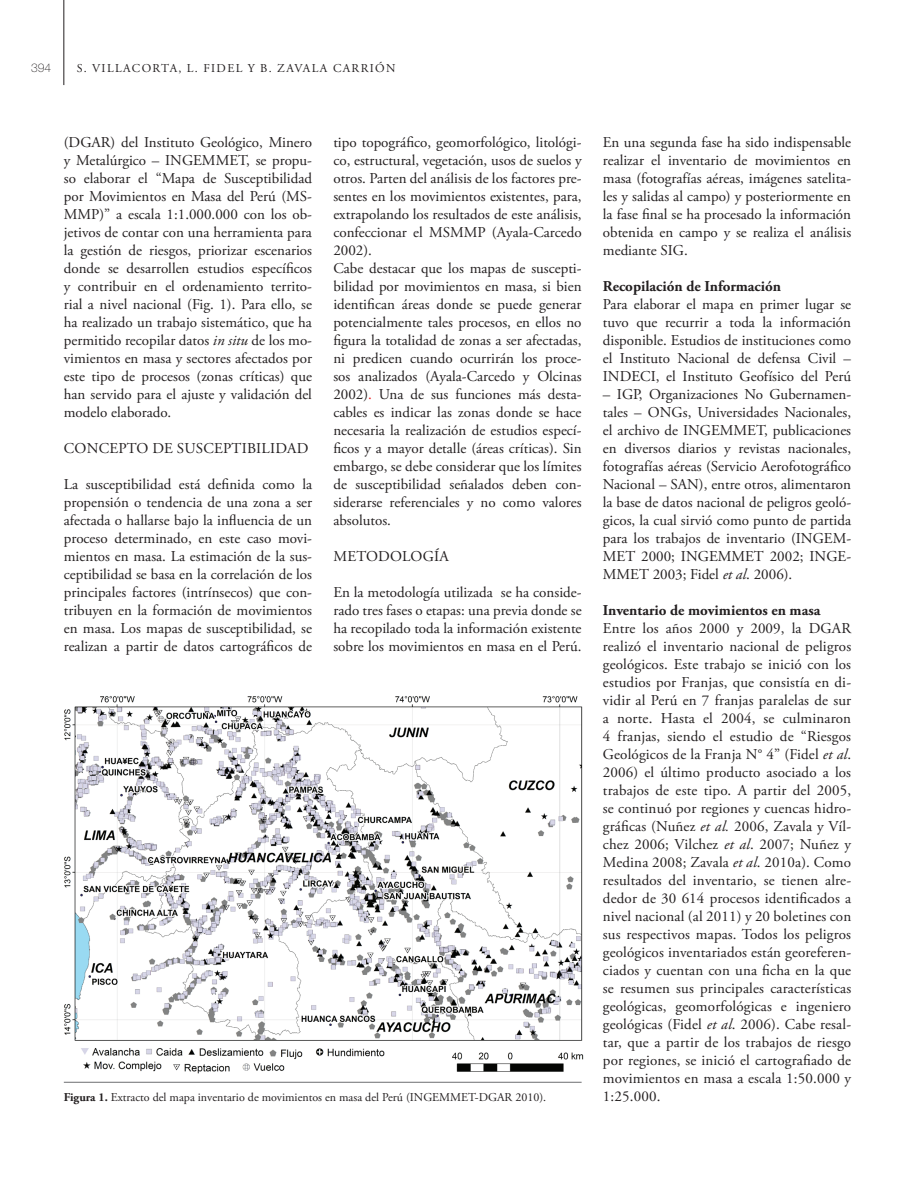
<style>
.page{position:relative;width:915px;height:1191px;background:#fff}
.page>*{position:absolute;margin:0;border:0;box-sizing:border-box;transform-origin:0 0}
.t1{font:15px/18px "Adobe Garamond Pro";color:#231f20;text-align:justify}
.t2{font:700 15px "Adobe Garamond Pro";color:#231f20}
.t3{font:12px "Adobe Garamond Pro";color:#231f20}
.t4{font:100 12px "Helvetica Neue";color:#231f20}
.s1{font-style:italic}
.s2{color:#ee1f23}
.s3{font-weight:700}
</style>
<div class="page">
<hr style="left:64px;top:0;width:1px;height:85px;background:#231f20">
<img style="left:64px;top:696px;width:520px;height:386px">
<hr style="left:64px;top:1082px;width:517px;height:1px;background:#6d6e70">
<p class="t4" style="left:31px;top:61px;width:22px">394</p>
<p class="t3" style="left:77px;top:61px;width:35px">S. Villacorta</p>
<p class="t3" style="left:178px;top:61px;width:42px">, L. Fidel</p>
<p class="t3" style="left:248px;top:61px;width:48px">y B. Zavala</p>
<p class="t3" style="left:333px;top:61px;width:20px">Carrión</p>
<p class="t1" style="left:64px;top:134px;width:250px">(DGAR) del Instituto Geológico, Minero y Metalúrgico – INGEMMET, se propu&shy;so elaborar el “Mapa de Susceptibilidad por Movimientos en Masa del Perú (MS-MMP)” a escala 1:1.000.000 con los ob&shy;jetivos de contar con una herramienta para la gestión de riesgos, priorizar escenarios donde se desarrollen estudios específicos y contribuir en el ordenamiento territo&shy;rial a nivel nacional (Fig. 1). Para ello, se ha realizado un trabajo sistemático, que ha permitido recopilar datos <span class="s1">in situ</span> de los mo&shy;vimientos en masa y sectores afectados por este tipo de procesos (zonas críticas) que han servido para el ajuste y validación del modelo elaborado.</p>
<p class="t1" style="left:64px;top:440px;width:123px">CONCEPTO de susceptibilidad</p>
<p class="t1" style="left:64px;top:476px;width:250px">La susceptibilidad está definida como la propensión o tendencia de una zona a ser afectada o hallarse bajo la influencia de un proceso determinado, en este caso movi&shy;mientos en masa. La estimación de la sus&shy;ceptibilidad se basa en la correlación de los principales factores (intrínsecos) que con&shy;tribuyen en la formación de movimientos en masa. Los mapas de susceptibilidad, se realizan a partir de datos cartográficos de</p>
<p class="t1" style="left:333px;top:134px;width:250px;text-align:left">tipo topográfico, geomorfológico, litológi&shy;co, estructural, vegetación, usos de suelos y otros. Parten del análisis de los factores pre&shy;sentes en los movimientos existentes, para, extrapolando los resultados de este análisis, confeccionar el MSMMP (Ayala-Carcedo 2002).<br>Cabe destacar que los mapas de suscepti&shy;bilidad por movimientos en masa, si bien identifican áreas donde se puede generar potencialmente tales procesos, en ellos no figura la totalidad de zonas a ser afectadas, ni predicen cuando ocurrirán los proce&shy;sos analizados (Ayala-Carcedo y Olcinas 2002)<span class="s2">.</span> Una de sus funciones más desta&shy;cables es indicar las zonas donde se hace necesaria la realización de estudios especí&shy;ficos y a mayor detalle (áreas críticas). Sin embargo, se debe considerar que los límites de susceptibilidad señalados deben con&shy;siderarse referenciales y no como valores absolutos.</p>
<p class="t1" style="left:333px;top:548px;width:117px">METODOLOGÍA</p>
<p class="t1" style="left:333px;top:584px;width:250px">En la metodología utilizada se ha conside&shy;rado tres fases o etapas: una previa donde se ha recopilado toda la información existente sobre los movimientos en masa en el Perú.</p>
<p class="t1" style="left:602px;top:134px;width:250px">En una segunda fase ha sido indispensable realizar el inventario de movimientos en masa (fotografías aéreas, imágenes satelita&shy;les y salidas al campo) y posteriormente en la fase final se ha procesado la información obtenida en campo y se realiza el análisis mediante SIG.</p>
<p class="t2" style="left:602px;top:277px;width:180px">Recopilación de Información</p>
<p class="t1" style="left:602px;top:296px;width:250px">Para elaborar el mapa en primer lugar se tuvo que recurrir a toda la información disponible. Estudios de instituciones como el Instituto Nacional de defensa Civil – INDECI, el Instituto Geofísico del Perú</p>
<p class="t1" style="left:602px;top:386px;width:250px">– IGP, Organizaciones No Gubernamen&shy;tales – ONGs, Universidades Nacionales, el archivo de INGEMMET, publicaciones en diversos diarios y revistas nacionales, fotografías aéreas (Servicio Aerofotográfico Nacional – SAN), entre otros, alimentaron la base de datos nacional de peligros geoló&shy;gicos, la cual sirvió como punto de partida para los trabajos de inventario (INGEM-MET 2000; INGEMMET 2002; INGE-MMET 2003; Fidel <span class="s1">et al</span>. 2006).</p>
<p class="t2" style="left:602px;top:601px;width:219px">Inventario de movimientos en masa</p>
<p class="t1" style="left:602px;top:620px;width:250px">Entre los años 2000 y 2009, la DGAR realizó el inventario nacional de peligros geológicos. Este trabajo se inició con los estudios por Franjas, que consistía en di&shy;vidir al Perú en 7 franjas paralelas de sur a norte. Hasta el 2004, se culminaron 4 franjas, siendo el estudio de “Riesgos Geológicos de la Franja N° 4” (Fidel <span class="s1">et al</span>.<br>2006) el último producto asociado a los trabajos de este tipo. A partir del 2005, se continuó por regiones y cuencas hidro&shy;gráficas (Nuñez <span class="s1">et al.</span> 2006, Zavala y Víl&shy;chez 2006; Vilchez <span class="s1">et al</span>. 2007; Nuñez y Medina 2008; Zavala <span class="s1">et al</span>. 2010a). Como resultados del inventario, se tienen alre&shy;dedor de 30 614 procesos identificados a nivel nacional (al 2011) y 20 boletines con sus respectivos mapas. Todos los peligros geológicos inventariados están georeferen&shy;ciados y cuentan con una ficha en la que se resumen sus principales características geológicas, geomorfológicas e ingeniero geológicas (Fidel <span class="s1">et al</span>. 2006). Cabe resal&shy;tar, que a partir de los trabajos de riesgo por regiones, se inició el cartografiado de movimientos en masa a escala 1:50.000 y</p>
<p class="t3" style="left:64px;top:1090px;width:483px"><span class="s3">Figura 1.</span> Extracto del mapa inventario de movimientos en masa del Perú (INGEMMET-DGAR 2010).</p>
<p class="t1" style="left:602px;top:1088px;width:59px">1:25.000.</p>
</div>
